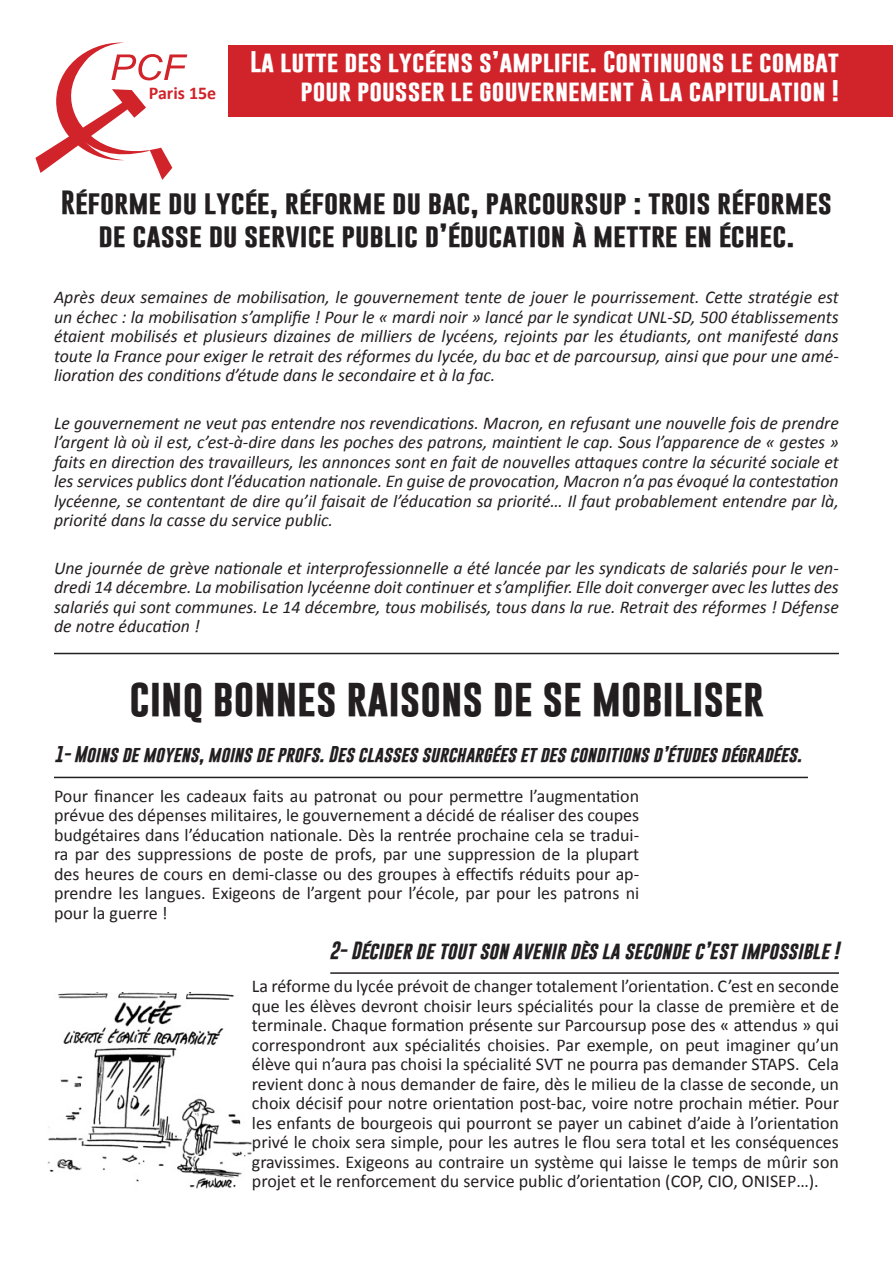
<style>
.page{position:relative;width:893px;height:1263px;background:#fff}
.page>*{position:absolute;margin:0;border:0;box-sizing:border-box;transform-origin:0 0}
.t1{font:700 39px "Gobold";color:#231f20}
.t2{font:700 24.3px/32.4px "Gobold";color:#231f20;text-align:center;scale:1.1 1}
.t3{font:700 21.6px/28.8px "Gobold";color:#fff;text-align:right;scale:1.11 1}
.t4{font:italic 18px/19.5px "Calibri";color:#231f20;text-align:justify}
.t5{font:18px/19.5px "Calibri";color:#231f20;text-align:justify}
.t6{font:italic 700 18px "Gobold";color:#231f20}
.t7{font:700 18px "Calibri";color:#d1232a}
.t8{font:italic 700 16.5px "Gobold";color:#231f20}
</style>
<div class="page">
<img style="left:48px;top:992px;width:204px;height:197px">
<svg style="left:35px;top:43px;width:152px;height:137px"></svg>
<div style="left:229px;top:45px;width:664px;height:71px;background:#d1232a"></div>
<hr style="left:54px;top:777px;width:754px;height:1px;background:#231f20">
<hr style="left:330px;top:972px;width:509px;height:2px;background:#231f20">
<hr style="left:54px;top:653px;width:785px;height:1px;background:#231f20">
<p class="t7" style="left:149px;top:81px;width:69px">Paris 15e</p>
<p class="t3" style="left:250px;top:47px;width:532px">La lutte des lycéens s’amplifie. Continuons le combat pour pousser le gouvernement à la capitulation !</p>
<p class="t2" style="left:61px;top:187px;width:703px">Réforme du lycée, réforme du bac, parcoursup : trois réformes de casse du service public d’éducation à mettre en échec.</p>
<p class="t4" style="left:54px;top:287px;width:786px">Après deux semaines de mobilisation, le gouvernement tente de jouer le pourrissement. Cette stratégie est un échec : la mobilisation s’amplifie ! Pour le « mardi noir » lancé par le syndicat UNL-SD, 500 établissements étaient mobilisés et plusieurs dizaines de milliers de lycéens, rejoints par les étudiants, ont manifesté dans toute la France pour exiger le retrait des réformes du lycée, du bac et de parcoursup, ainsi que pour une amé&shy;lioration des conditions d’étude dans le secondaire et à la fac.</p>
<p class="t4" style="left:54px;top:412px;width:786px">Le gouvernement ne veut pas entendre nos revendications. Macron, en refusant une nouvelle fois de prendre l’argent là où il est, c’est-à-dire dans les poches des patrons, maintient le cap. Sous l’apparence de « gestes » faits en direction des travailleurs, les annonces sont en fait de nouvelles attaques contre la sécurité sociale et les services publics dont l’éducation nationale. En guise de provocation, Macron n’a pas évoqué la contestation lycéenne, se contentant de dire qu’il faisait de l’éducation sa priorité… Il faut probablement entendre par là, priorité dans la casse du service public.</p>
<p class="t4" style="left:54px;top:557px;width:786px">Une journée de grève nationale et interprofessionnelle a été lancée par les syndicats de salariés pour le ven&shy;dredi 14 décembre. La mobilisation lycéenne doit continuer et s’amplifier. Elle doit converger avec les luttes des salariés qui sont communes. Le 14 décembre, tous mobilisés, tous dans la rue. Retrait des réformes ! Défense de notre éducation !</p>
<p class="t1" style="left:129px;top:672px;width:636px">cinq bonnes raisons de se mobiliser</p>
<p class="t8" style="left:54px;top:744px;width:749px">1- Moins de moyens, moins de profs. Des classes surchargées et des conditions d’études dégradées.</p>
<p class="t5" style="left:54px;top:786px;width:587px">Pour financer les cadeaux faits au patronat ou pour permettre l’augmentation prévue des dépenses militaires, le gouvernement a décidé de réaliser des coupes budgétaires dans l’éducation nationale. Dès la rentrée prochaine cela se tradui&shy;ra par des suppressions de poste de profs, par une suppression de la plupart des heures de cours en demi-classe ou des groupes à effectifs réduits pour ap&shy;prendre les langues. Exigeons de l’argent pour l’école, par pour les patrons ni pour la guerre !</p>
<p class="t6" style="left:329px;top:938px;width:511px">2- Décider de tout son avenir dès la seconde c’est impossible !</p>
<p class="t5" style="left:252px;top:976px;width:588px">La réforme du lycée prévoit de changer totalement l’orientation. C’est en seconde que les élèves devront choisir leurs spécialités pour la classe de première et de terminale. Chaque formation présente sur Parcoursup pose des « attendus » qui correspondront aux spécialités choisies. Par exemple, on peut imaginer qu’un élève qui n’aura pas choisi la spécialité SVT ne pourra pas demander STAPS. Cela revient donc à nous demander de faire, dès le milieu de la classe de seconde, un choix décisif pour notre orientation post-bac, voire notre prochain métier. Pour les enfants de bourgeois qui pourront se payer un cabinet d’aide à l’orientation privé le choix sera simple, pour les autres le flou sera total et les conséquences gravissimes. Exigeons au contraire un système qui laisse le temps de mûrir son projet et le renforcement du service public d’orientation (COP, CIO, ONISEP…).</p>
</div>
